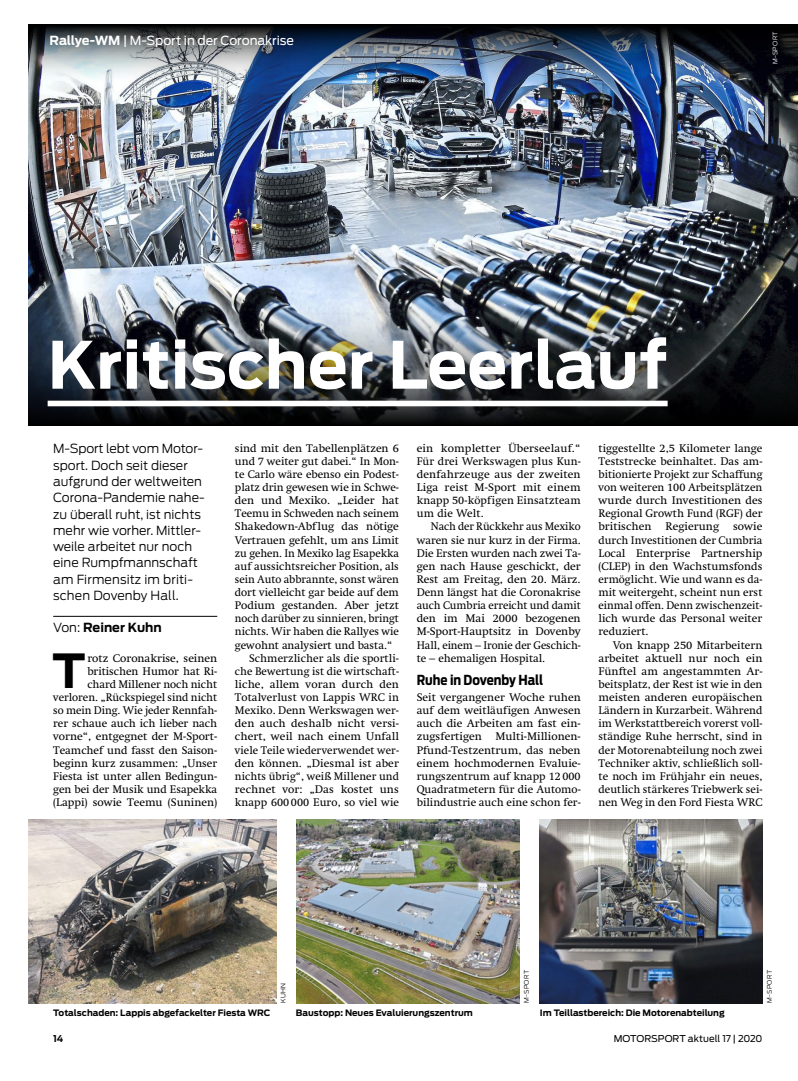
<style>
.page{position:relative;width:798px;height:1081px;background:#fff}
.page>*{position:absolute;margin:0;border:0;box-sizing:border-box;transform-origin:0 0}
.t1{font:700 64.75px "Antenna";color:#fff}
.t2{font:700 46.62px "Antenna";color:#000}
.t3{font:700 13.75px "Antenna Condensed";color:#000}
.t4{font:300 12.5px/16.2px "Antenna";color:#000}
.t5{font:12.5px "Antenna";letter-spacing:-.005em;color:#fff}
.t6{font:700 12.5px "Antenna";color:#000}
.t7{font:11.25px/13.1px "Swift LT Std";letter-spacing:-.005em;color:#000;text-align:justify}
.t8{font:9.38px "Antenna";letter-spacing:-.005em;color:#000}
.t9{font:700 9.38px "Antenna";color:#000}
.t10{font:700 8.75px "Antenna";color:#000}
.t11{font:300 6.25px "Antenna";letter-spacing:.05em;color:#000}
.t12{font:300 6.25px "Antenna";letter-spacing:.045em;color:#fff}
.s1{font-weight:700}
.s2{font-weight:300}
</style>
<div class="page">
<img style="left:28px;top:84px;width:769px;height:202px">
<img style="left:28px;top:25px;width:769px;height:59px">
<hr style="left:53px;top:616px;width:164px;height:1px;background:#000">
<img style="left:28px;top:819px;width:248px;height:184px">
<img style="left:296px;top:819px;width:223px;height:184px">
<img style="left:539px;top:819px;width:223px;height:184px">
<img style="left:28px;top:286px;width:769px;height:139px">
<div style="left:48px;top:401px;width:619px;height:5px;background:#fff"></div>
<p class="t5" style="left:50px;top:33px;width:246px"><span class="s1">Rallye-WM</span> | M-Sport in der Coronakrise</p>
<p class="t12" style="left:771px;top:64px;width:34px;rotate:-90deg">M-SPORT</p>
<h1 class="t1" style="left:48px;top:326px;width:621px">Kritischer Leerlauf</h1>
<p class="t4" style="left:53px;top:441px;width:153px">M-Sport lebt vom Motor&shy;sport. Doch seit dieser aufgrund der weltweiten<br>Corona-Pandemie nahe&shy;zu überall ruht, ist nichts mehr wie vorher. Mittler&shy;weile arbeitet nur noch eine Rumpfmannschaft am Firmensitz im briti&shy;schen Dovenby Hall.</p>
<p class="t6" style="left:53px;top:620px;width:110px"><span class="s2">Von:</span> Reiner Kuhn</p>
<h2 class="t2" style="left:52px;top:643px;width:34px">T</h2>
<p class="t7" style="left:53px;top:651px;width:165px;text-align:right">rotz Coronakrise, seinen britischen Humor hat Ri-<br>chard Millener noch nicht verloren. „Rückspiegel sind nicht so mein Ding. Wie jeder Rennfah&shy;rer schaue auch ich lieber nach vorne“, entgegnet der M-Sport-<br>Teamchef und fasst den Saison&shy;beginn kurz zusammen: „Unser<br>Fiesta ist unter allen Bedingun&shy;gen bei der Musik und Esapekka (Lappi) sowie Teemu (Suninen)</p>
<p class="t7" style="left:235px;top:441px;width:165px">sind mit den Tabellenplätzen 6</p>
<p class="t7" style="left:235px;top:454px;width:165px">und 7 weiter gut dabei.“ In Mon-</p>
<p class="t7" style="left:235px;top:468px;width:165px">te Carlo wäre ebenso ein Podest-</p>
<p class="t7" style="left:235px;top:481px;width:165px">platz drin gewesen wie in Schwe-</p>
<p class="t7" style="left:235px;top:494px;width:165px">den und Mexiko. „Leider hat</p>
<p class="t7" style="left:235px;top:507px;width:165px">Teemu in Schweden nach seinem</p>
<p class="t7" style="left:235px;top:520px;width:165px">Shakedown-Abflug das nötige</p>
<p class="t7" style="left:235px;top:533px;width:165px">Vertrauen gefehlt, um ans Limit</p>
<p class="t7" style="left:235px;top:546px;width:165px">zu gehen. In Mexiko lag Esapekka</p>
<p class="t7" style="left:235px;top:559px;width:165px">auf aussichtsreicher Position, als</p>
<p class="t7" style="left:235px;top:573px;width:165px">sein Auto abbrannte, sonst wären</p>
<p class="t7" style="left:235px;top:586px;width:165px">dort vielleicht gar beide auf dem</p>
<p class="t7" style="left:235px;top:599px;width:165px">Podium gestanden. Aber jetzt</p>
<p class="t7" style="left:235px;top:612px;width:165px">noch darüber zu sinnieren, bringt</p>
<p class="t7" style="left:235px;top:625px;width:165px">nichts. Wir haben die Rallyes wie</p>
<p class="t7" style="left:235px;top:638px;width:159px">gewohnt analysiert und basta.“</p>
<p class="t7" style="left:249px;top:651px;width:151px">Schmerzlicher als die sportli-</p>
<p class="t7" style="left:235px;top:664px;width:165px">che Bewertung ist die wirtschaft-</p>
<p class="t7" style="left:235px;top:678px;width:165px">liche, allem voran durch den</p>
<p class="t7" style="left:235px;top:691px;width:165px">Totalverlust von Lappis WRC in</p>
<p class="t7" style="left:235px;top:704px;width:165px">Mexiko. Denn Werkswagen wer-</p>
<p class="t7" style="left:235px;top:717px;width:165px">den auch deshalb nicht versi-</p>
<p class="t7" style="left:235px;top:730px;width:165px">chert, weil nach einem Unfall</p>
<p class="t7" style="left:235px;top:743px;width:165px">viele Teile wiederverwendet wer-</p>
<p class="t7" style="left:235px;top:756px;width:165px">den können. „Diesmal ist aber</p>
<p class="t7" style="left:235px;top:769px;width:165px">nichts übrig“, weiß Millener und</p>
<p class="t7" style="left:235px;top:783px;width:165px">rechnet vor: „Das kostet uns</p>
<p class="t7" style="left:235px;top:796px;width:165px">knapp 600000 Euro, so viel wie</p>
<p class="t7" style="left:416px;top:441px;width:165px">ein kompletter Überseelauf.“ Für drei Werkswagen plus Kun&shy;denfahrzeuge aus der zweiten Liga reist M-Sport mit einem knapp 50-köpfigen Einsatzteam um die Welt.</p>
<p class="t7" style="left:416px;top:520px;width:165px;text-indent:14px">Nach der Rückkehr aus Mexiko waren sie nur kurz in der Firma.<br>Die Ersten wurden nach zwei Ta&shy;gen nach Hause geschickt, der Rest am Freitag, den 20. März.<br>Denn längst hat die Coronakrise auch Cumbria erreicht und damit den im Mai 2000 bezogenen M‑Sport-Hauptsitz in Dovenby Hall, einem – Ironie der Geschich&shy;te – ehemaligen Hospital.</p>
<p class="t3" style="left:416px;top:671px;width:128px">Ruhe in Dovenby Hall</p>
<p class="t7" style="left:416px;top:691px;width:165px">Seit vergangener Woche ruhen auf dem weitläufigen Anwesen auch die Arbeiten am fast ein&shy;zugsfertigen Multi-Millionen-Pfund-Testzentrum, das neben einem hochmodernen Evaluie&shy;rungszentrum auf knapp 12000<br>Quadratmetern für die Automo&shy;bilindustrie auch eine schon fer-</p>
<p class="t7" style="left:598px;top:441px;width:165px">tiggestellte 2,5 Kilometer lange Teststrecke beinhaltet. Das am&shy;bitionierte Projekt zur Schaffung von weiteren 100 Arbeitsplätzen wurde durch Investitionen des Regional Growth Fund (RGF) der britischen Regierung sowie durch Investitionen der Cumbria Local Enterprise Partnership (CLEP) in den Wachstumsfonds ermöglicht. Wie und wann es da&shy;mit weitergeht, scheint nun erst einmal offen. Denn zwischenzeit&shy;lich wurde das Personal weiter reduziert.</p>
<p class="t7" style="left:598px;top:638px;width:165px;text-indent:14px">Von knapp 250 Mitarbeitern arbeitet aktuell nur noch ein Fünftel am angestammten Ar&shy;beitsplatz, der Rest ist wie in den meisten anderen europäischen Ländern in Kurzarbeit. Während im Werkstattbereich vorerst voll&shy;ständige Ruhe herrscht, sind in der Motorenabteilung noch zwei Techniker aktiv, schließlich soll&shy;te noch im Frühjahr ein neues, deutlich stärkeres Triebwerk sei&shy;nen Weg in den Ford Fiesta WRC</p>
<p class="t11" style="left:279px;top:1003px;width:21px;rotate:-90deg">KUHN</p>
<p class="t11" style="left:522px;top:1003px;width:34px;rotate:-90deg">M-SPORT</p>
<p class="t11" style="left:765px;top:1003px;width:34px;rotate:-90deg">M-SPORT</p>
<p class="t10" style="left:53px;top:1007px;width:219px">Totalschaden: Lappis abgefackelter Fiesta WRC</p>
<p class="t10" style="left:296px;top:1007px;width:178px">Baustopp: Neues Evaluierungszentrum</p>
<p class="t10" style="left:539px;top:1007px;width:186px">Im Teillastbereich: Die Motorenabteilung</p>
<p class="t9" style="left:53px;top:1033px;width:12px">14</p>
<p class="t8" style="left:613px;top:1033px;width:150px">MOTORSPORT aktuell 17 | 2020</p>
</div>
